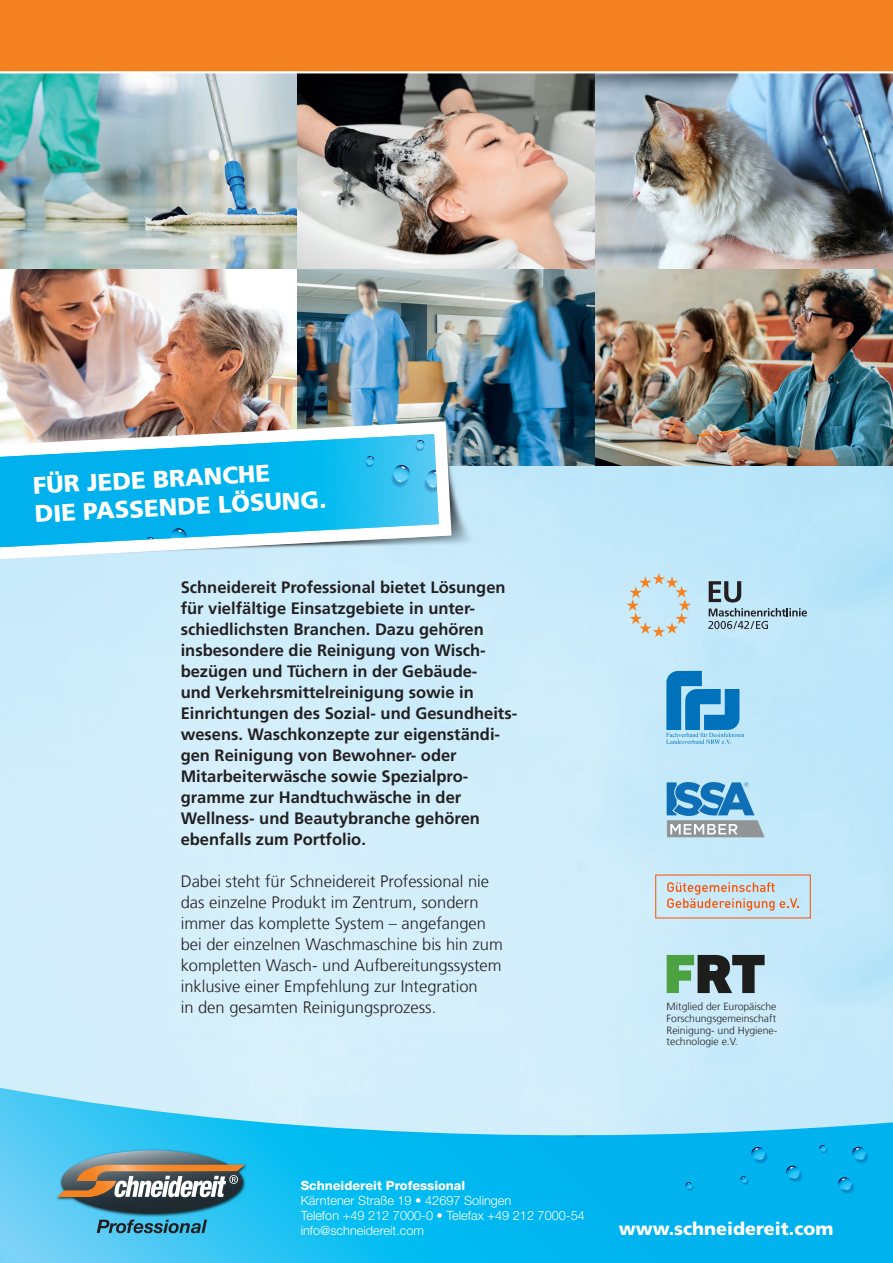
<style>
.page{position:relative;width:893px;height:1263px;background:#fff}
.page>*{position:absolute;margin:0;border:0;box-sizing:border-box;transform-origin:0 0}
.t1{font:900 24px/28.5px "Frutiger LT Com";color:#fff}
.t2{font:900 18px "Frutiger LT Com";color:#fff}
.t3{font:700 16.5px/21px "Frutiger LT Com";color:#231f20}
.t4{font:300 16.5px/21px "Frutiger LT Com";color:#231f20}
.t5{font:300 12.75px/15px "Helvetica Neue LT Pro";color:#fff}
.t6{font:800 12.75px "Helvetica Neue LT Pro";color:#fff}
.t7{font:300 10.5px/11.7px "Frutiger LT Com";color:#231f20;text-align:justify}
</style>
<div class="page">
<img style="left:0;top:465px;width:893px;height:623px">
<svg style="left:0;top:1088px;width:893px;height:175px;background:#3ec6f3"></svg>
<svg style="left:684px;top:1177px;width:10px;height:16px"></svg>
<svg style="left:558px;top:1111px;width:38px;height:36px"></svg>
<svg style="left:818px;top:1140px;width:10px;height:16px"></svg>
<svg style="left:739px;top:1138px;width:29px;height:49px"></svg>
<svg style="left:783px;top:1156px;width:20px;height:31px"></svg>
<svg style="left:835px;top:1137px;width:34px;height:62px;background:#03afea"></svg>
<img style="left:0;top:73px;width:298px;height:348px">
<img style="left:298px;top:73px;width:297px;height:392px">
<img style="left:595px;top:73px;width:298px;height:392px">
<img style="left:50px;top:1143px;width:205px;height:81px">
<svg style="left:57px;top:1150px;width:188px;height:63px;background:#6e8485"></svg>
<svg style="left:97px;top:1219px;width:110px;height:14px;background:#38829c"></svg>
<img style="left:0;top:423px;width:542px;height:174px">
<img style="left:0;top:421px;width:451px;height:138px">
<img style="left:0;top:434px;width:439px;height:113px">
<svg style="left:167px;top:516px;width:23px;height:31px"></svg>
<svg style="left:390px;top:434px;width:49px;height:65px;background:#56c7ef"></svg>
<svg style="left:144px;top:531px;width:11px;height:16px"></svg>
<svg style="left:364px;top:450px;width:12px;height:20px"></svg>
<div style="left:0;top:0;width:893px;height:71px;background:#f58220"></div>
<svg style="left:667px;top:782px;width:98px;height:55px;background:#77a9ca"></svg>
<svg style="left:667px;top:955px;width:98px;height:38px;background:#617d6f"></svg>
<svg style="left:666px;top:671px;width:78px;height:73px;background:#58a8d8"></svg>
<svg style="left:709px;top:581px;width:32px;height:21px"></svg>
<svg style="left:708px;top:608px;width:99px;height:21px;background:#9bb7c4"></svg>
<svg style="left:626px;top:573px;width:65px;height:64px;background:#cbdbdc"></svg>
<svg style="left:667px;top:882px;width:132px;height:29px;background:#d0cac7"></svg>
<h1 class="t1" style="left:32px;top:471px;width:294px;rotate:-3deg">FÜR JEDE BRANCHE<br>DIE PASSENDE LÖSUNG.</h1>
<p class="t3" style="left:181px;top:577px;width:338px">Schneidereit Professional bietet Lösungen für vielfältige Einsatzgebiete in unter&shy;schiedlichsten Branchen. Dazu gehören insbesondere die Reinigung von Wisch&shy;bezügen und Tüchern in der Gebäude-<br>und Verkehrsmittelreinigung sowie in Einrichtungen des Sozial- und Gesundheits&shy;wesens. Waschkonzepte zur eigenständi&shy;gen Reinigung von Bewohner- oder Mitarbeiterwäsche sowie Spezialpro&shy;gramme zur Handtuchwäsche in der Wellness- und Beautybranche gehören ebenfalls zum Portfolio.</p>
<p class="t4" style="left:181px;top:871px;width:324px">Dabei steht für Schneidereit Professional nie das einzelne Produkt im Zentrum, sondern immer das komplette System – angefangen bei der einzelnen Waschmaschine bis hin zum kompletten Wasch- und Aufbereitungssystem inklusive einer Empfehlung zur Integration<br>in den gesamten Reinigungsprozess.</p>
<p class="t7" style="left:667px;top:1001px;width:112px">Mitglied der Europäische Forschungsgemeinschaft Reinigung- und Hygiene&shy;technologie e.V.</p>
<p class="t6" style="left:301px;top:1177px;width:166px">Schneidereit Professional</p>
<p class="t5" style="left:301px;top:1192px;width:286px">Kärntener Straße 19 • 42697 Solingen<br>Telefon +49 212 7000-0 • Telefax +49 212 7000-54 info@schneidereit.com</p>
<p class="t2" style="left:619px;top:1217px;width:216px">www.schneidereit.com</p>
</div>
